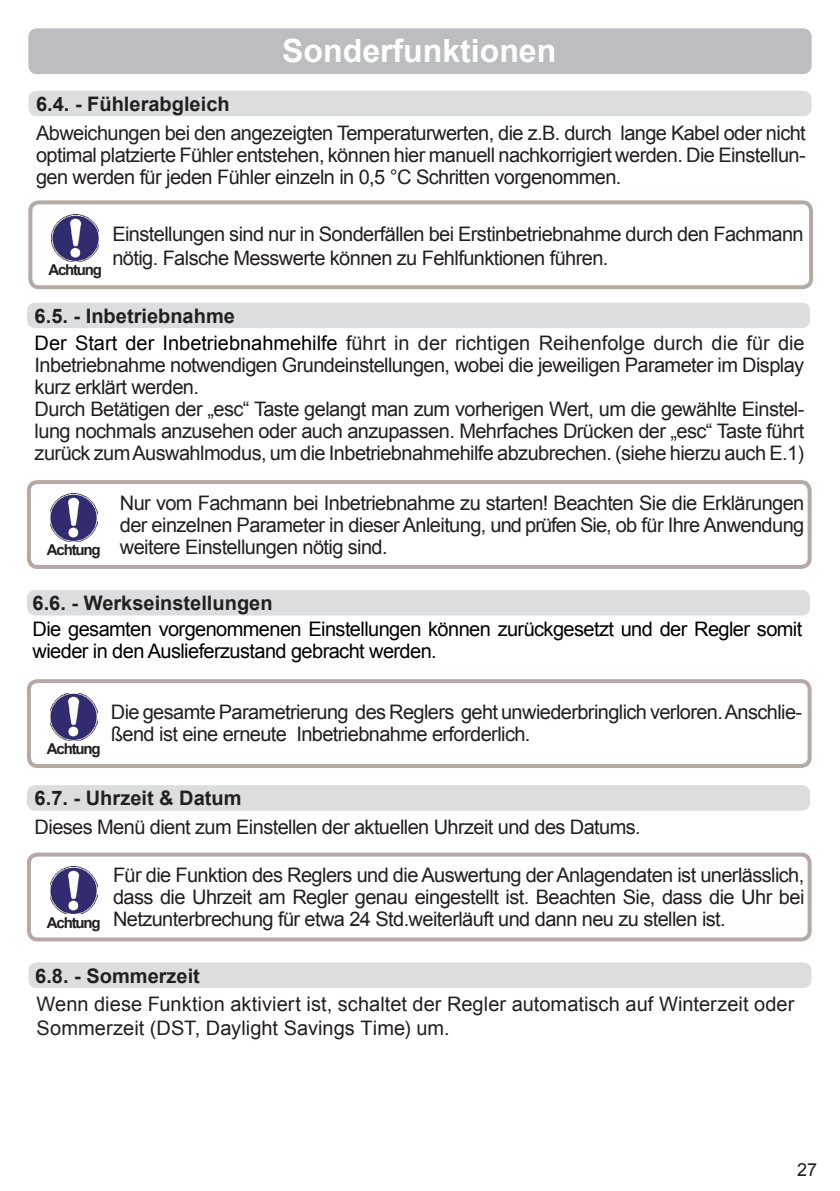
<style>
.page{position:relative;width:840px;height:1191px;background:#fff}
.page>*{position:absolute;margin:0;border:0;box-sizing:border-box;transform-origin:0 0}
.t1{font:700 32px "Arial";color:#fff}
.t2{font:20px/22px "Arial";letter-spacing:-.03em;color:#231f20}
.t3{font:20px/22px "Arial";letter-spacing:-.03em;color:#000}
.t4{font:20px/24px "Arial";letter-spacing:.005em;color:#231f20}
.t5{font:20px/27.6px "Arial";color:#231f20}
.t6{font:700 20px "Arial";color:#231f20}
.t7{font:18px "Arial";color:#231f20}
.t8{font:700 15px "Arial";letter-spacing:-.08em;color:#231f20}
.s1{font-weight:700}
.s2{color:#000}
.s3{font-weight:700;font-size:15px}
</style>
<div class="page">
<div style="left:28px;top:28px;width:783px;height:46px;background:#bcbdc0;border-radius:9px"></div>
<div style="left:28px;top:91px;width:783px;height:25px;background:#dcdddf;border-radius:9px"></div>
<img style="left:51px;top:214px;width:48px;height:48px">
<div style="left:28px;top:200px;width:784px;height:89px;border:4px solid #b5a9a5;border-radius:9px"></div>
<div style="left:27px;top:303px;width:782px;height:25px;background:#dcdddf;border-radius:9px"></div>
<img style="left:50px;top:494px;width:47px;height:47px">
<div style="left:27px;top:480px;width:784px;height:89px;border:4px solid #b5a9a5;border-radius:9px"></div>
<div style="left:27px;top:785px;width:782px;height:25px;background:#dcdddf;border-radius:9px"></div>
<div style="left:27px;top:590px;width:782px;height:25px;background:#dcdddf;border-radius:9px"></div>
<img style="left:50px;top:693px;width:47px;height:47px">
<div style="left:27px;top:679px;width:784px;height:89px;border:4px solid #b5a9a5;border-radius:9px"></div>
<img style="left:50px;top:866px;width:47px;height:48px">
<div style="left:27px;top:852px;width:784px;height:89px;border:4px solid #b5a9a5;border-radius:9px"></div>
<div style="left:28px;top:962px;width:783px;height:26px;background:#dcdddf;border-radius:9px"></div>
<h1 class="t1" style="left:282px;top:30px;width:275px">Sonderfunktionen</h1>
<p class="t6" style="left:36px;top:91px;width:195px">6.4. - Fühlerabgleich</p>
<p class="t2" style="left:36px;top:122px;width:770px;text-align:justify">Abweichungen bei den angezeigten Temperaturwerten, die z.B. durch lange Kabel oder nicht optimal platzierte Fühler entstehen, können hier manuell nachkorrigiert werden. Die Einstellun&shy;gen werden für jeden Fühler einzeln in 0,5 °C Schritten vorgenommen.</p>
<p class="t2" style="left:112px;top:222px;width:692px;line-height:24px">Einstellungen sind nur in Sonderfällen bei Erstinbetriebnahme durch den Fachmann nötig. Falsche Messwerte können zu Fehlfunktionen führen.</p>
<p class="t5" style="left:35px;top:302px;width:771px"><span class="s1">6.5. - Inbetriebnahme<br></span><span class="s2">Der Start der Inbetriebnahmehilfe</span> führt in der richtigen Reihenfolge durch die für die</p>
<p class="t2" style="left:35px;top:354px;width:770px">Inbetriebnahme notwendigen Grundeinstellungen, wobei die jeweiligen Parameter im Display kurz erklärt werden.<br>Durch Betätigen der „esc“ Taste gelangt man zum vorherigen Wert, um die gewählte Einstel&shy;lung nochmals anzusehen oder auch anzupassen. Mehrfaches Drücken der „esc“ Taste führt zurück zum Auswahlmodus, um die Inbetriebnahmehilfe abzubrechen. (siehe hierzu auch E.1)</p>
<p class="t8" style="left:48px;top:260px;width:55px">Achtung</p>
<p class="t2" style="left:120px;top:492px;width:685px;text-align:justify">Nur vom Fachmann bei Inbetriebnahme zu starten! Beachten Sie die Erklärungen der einzelnen Parameter in dieser Anleitung, und prüfen Sie, ob für Ihre Anwendung weitere Einstellungen nötig sind.</p>
<p class="t6" style="left:33px;top:589px;width:241px">6.6. - Werkseinstellungen</p>
<p class="t3" style="left:33px;top:618px;width:770px">Die gesamten vorgenommenen Einstellungen können zurückgesetzt und der Regler somit wieder in den Auslieferzustand gebracht werden.</p>
<p class="t8" style="left:47px;top:540px;width:55px">Achtung</p>
<p class="t8" style="left:47px;top:739px;width:55px">Achtung</p>
<p class="t2" style="left:111px;top:701px;width:692px">Die gesamte Parametrierung des Reglers geht unwiederbringlich verloren. Anschlie&shy;ßend ist eine erneute Inbetriebnahme erforderlich.</p>
<p class="t6" style="left:35px;top:785px;width:208px">6.7. - Uhrzeit &amp; Datum</p>
<p class="t2" style="left:35px;top:816px;width:607px">Dieses Menü dient zum Einstellen der aktuellen Uhrzeit und des Datums.</p>
<p class="t2" style="left:113px;top:864px;width:692px">Für die Funktion des Reglers und die Auswertung der Anlagendaten ist unerlässlich,</p>
<p class="t2" style="left:113px;top:886px;width:692px">dass die Uhrzeit am Regler genau eingestellt ist. Beachten Sie, dass die Uhr bei</p>
<p class="t2" style="left:47px;top:908px;width:680px"><span class="s3">Achtung</span> Netzunterbrechung für etwa 24 Std.weiterläuft und dann neu zu stellen ist.</p>
<p class="t6" style="left:35px;top:962px;width:166px">6.8. - Sommerzeit</p>
<p class="t4" style="left:37px;top:992px;width:758px">Wenn diese Funktion aktiviert ist, schaltet der Regler automatisch auf Winterzeit oder<br>Sommerzeit (DST, Daylight Savings Time) um.</p>
<p class="t7" style="left:796px;top:1157px;width:22px">27</p>
</div>
